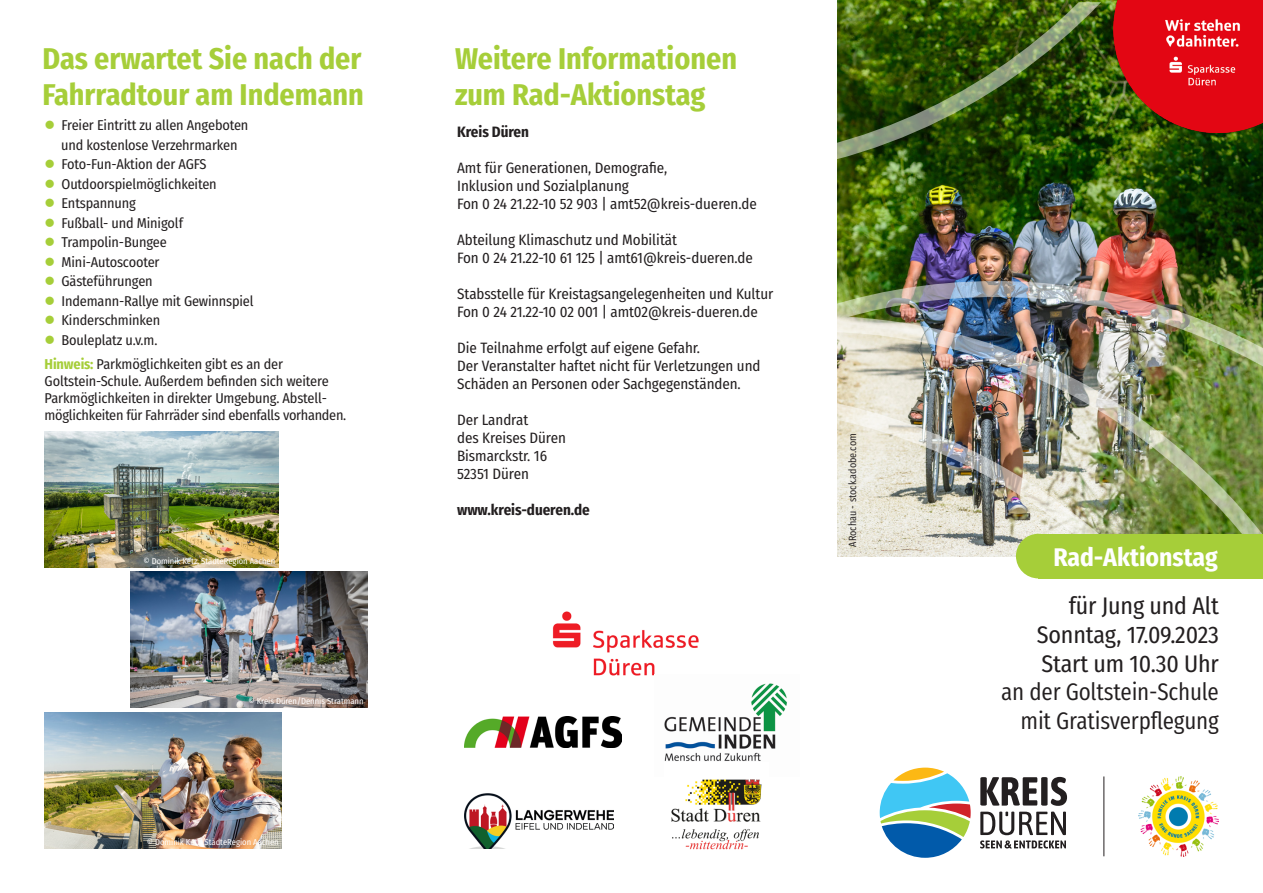
<style>
.page{position:relative;width:1263px;height:893px;background:#fff}
.page>*{position:absolute;margin:0;border:0;box-sizing:border-box;transform-origin:0 0}
.t1{font:700 30px/36px "Fira Sans Condensed";color:#a6ce39}
.t2{font:700 25.5px "Fira Sans Condensed";color:#fff}
.t3{font:24px/28.8px "Fira Sans Condensed";letter-spacing:-.01em;color:#231f20;text-align:justify}
.t4{font:24px/28.8px "Fira Sans Condensed";letter-spacing:-.01em;color:#231f20;text-align:right}
.t5{font:15px/18px "Fira Sans Condensed";letter-spacing:-.005em;color:#231f20}
.t6{font:700 15px "Fira Sans Condensed";letter-spacing:-.005em;color:#231f20}
.t7{font:14.25px/17.1px "Fira Sans Condensed";letter-spacing:-.01em;color:#231f20}
.t8{font:10.5px "Fira Sans Condensed";color:#231f20}
.t9{font:8.55px "Fira Sans Condensed";color:#fff}
.s1{color:#a6ce39}
.s2{font-weight:700;color:#a6ce39}
.s3{font-weight:700;color:#fff}
</style>
<div class="page">
<img style="left:838px;top:2px;width:425px;height:577px">
<hr style="left:1103px;top:776px;width:1px;height:80px;background:#231f20">
<div style="left:1016px;top:534px;width:44px;height:44px;background:#a6ce39;border-radius:50%"></div>
<div style="left:1038px;top:534px;width:225px;height:44px;background:#a6ce39"></div>
<svg style="left:880px;top:768px;width:91px;height:90px"></svg>
<svg style="left:980px;top:777px;width:87px;height:71px"></svg>
<img style="left:1138px;top:777px;width:80px;height:79px">
<img style="left:1113px;top:0;width:150px;height:133px">
<img style="left:465px;top:716px;width:156px;height:31px">
<img style="left:552px;top:611px;width:147px;height:65px">
<img style="left:464px;top:793px;width:149px;height:56px">
<img style="left:655px;top:674px;width:132px;height:87px">
<img style="left:671px;top:779px;width:91px;height:71px">
<img style="left:45px;top:431px;width:233px;height:136px">
<img style="left:131px;top:571px;width:237px;height:137px">
<img style="left:45px;top:713px;width:237px;height:136px">
<h1 class="t1" style="left:43px;top:39px;width:323px">Das erwartet Sie nach der<br>Fahrradtour am Indemann</h1>
<p class="t7" style="left:45px;top:115px;width:205px;line-height:19.5px;text-align:center"><span class="s1">●</span> Freier Eintritt zu allen Angeboten und kostenlose Verzehrmarken</p>
<p class="t7" style="left:45px;top:155px;width:163px"><span class="s1">●</span> Foto-Fun-Aktion der AGFS</p>
<p class="t7" style="left:45px;top:175px;width:174px"><span class="s1">●</span> Outdoorspielmöglichkeiten</p>
<p class="t7" style="left:45px;top:194px;width:93px"><span class="s1">●</span> Entspannung</p>
<p class="t7" style="left:45px;top:214px;width:140px"><span class="s1">●</span> Fußball- und Minigolf</p>
<p class="t7" style="left:45px;top:233px;width:124px"><span class="s1">●</span> Trampolin-Bungee</p>
<p class="t7" style="left:45px;top:253px;width:116px"><span class="s1">●</span> Mini-Autoscooter</p>
<p class="t7" style="left:45px;top:272px;width:110px"><span class="s1">●</span> Gästeführungen</p>
<p class="t7" style="left:45px;top:292px;width:211px"><span class="s1">●</span> Indemann-Rallye mit Gewinnspiel</p>
<p class="t7" style="left:45px;top:311px;width:117px"><span class="s1">●</span> Kinderschminken</p>
<p class="t7" style="left:45px;top:327px;width:240px;line-height:24.6px"><span class="s1">●</span> Bouleplatz u.v.m.<br><span class="s2">Hinweis:</span> Parkmöglichkeiten gibt es an der</p>
<p class="t7" style="left:45px;top:372px;width:303px">Goltstein-Schule. Außerdem befinden sich weitere<br>Parkmöglichkeiten in direkter Umgebung. Abstell&shy;möglichkeiten für Fahrräder sind ebenfalls vorhanden.</p>
<p class="t9" style="left:144px;top:554px;width:133px">© Dominik Ketz, StädteRegion Aachen</p>
<p class="t9" style="left:248px;top:694px;width:117px">© Kreis Düren/Dennis Stratmann</p>
<p class="t9" style="left:147px;top:836px;width:133px">© Dominik Ketz, StädteRegion Aachen</p>
<h1 class="t1" style="left:455px;top:39px;width:283px">Weitere Informationen zum Rad-Aktionstag</h1>
<p class="t6" style="left:457px;top:119px;width:73px">Kreis Düren</p>
<p class="t5" style="left:457px;top:158px;width:301px">Amt für Generationen, Demografie,<br>Inklusion und Sozialplanung<br>Fon 0 24 21.22-10 52 903 | amt52@kreis-dueren.de</p>
<p class="t5" style="left:457px;top:230px;width:297px">Abteilung Klimaschutz und Mobilität<br>Fon 0 24 21.22-10 61 125 | amt61@kreis-dueren.de</p>
<p class="t5" style="left:457px;top:284px;width:318px">Stabsstelle für Kreistagsangelegenheiten und Kultur<br>Fon 0 24 21.22-10 02 001 | amt02@kreis-dueren.de</p>
<p class="t5" style="left:457px;top:338px;width:305px">Die Teilnahme erfolgt auf eigene Gefahr.<br>Der Veranstalter haftet nicht für Verletzungen und<br>Schäden an Personen oder Sachgegenständen.</p>
<p class="t5" style="left:457px;top:410px;width:110px">Der Landrat<br>des Kreises Düren<br>Bismarckstr. 16<br>52351 Düren</p>
<p class="t6" style="left:457px;top:497px;width:134px">www.kreis-dueren.de</p>
<p class="t8" style="left:843px;top:547px;width:115px;rotate:-90deg">ARochau - stock.adobe.com</p>
<h2 class="t2" style="left:1053px;top:536px;width:166px">Rad-Aktionstag</h2>
<h3 class="t3" style="left:1037px;top:590px;width:184px;text-indent:-48px"><span class="s3">20 Jahre</span>für Jung und Alt Sonntag, 17.09.2023<br>Start um 10.30 Uhr</h3>
<h3 class="t4" style="left:1001px;top:675px;width:219px">an der Goltstein-Schule mit Gratisverpflegung</h3>
</div>
